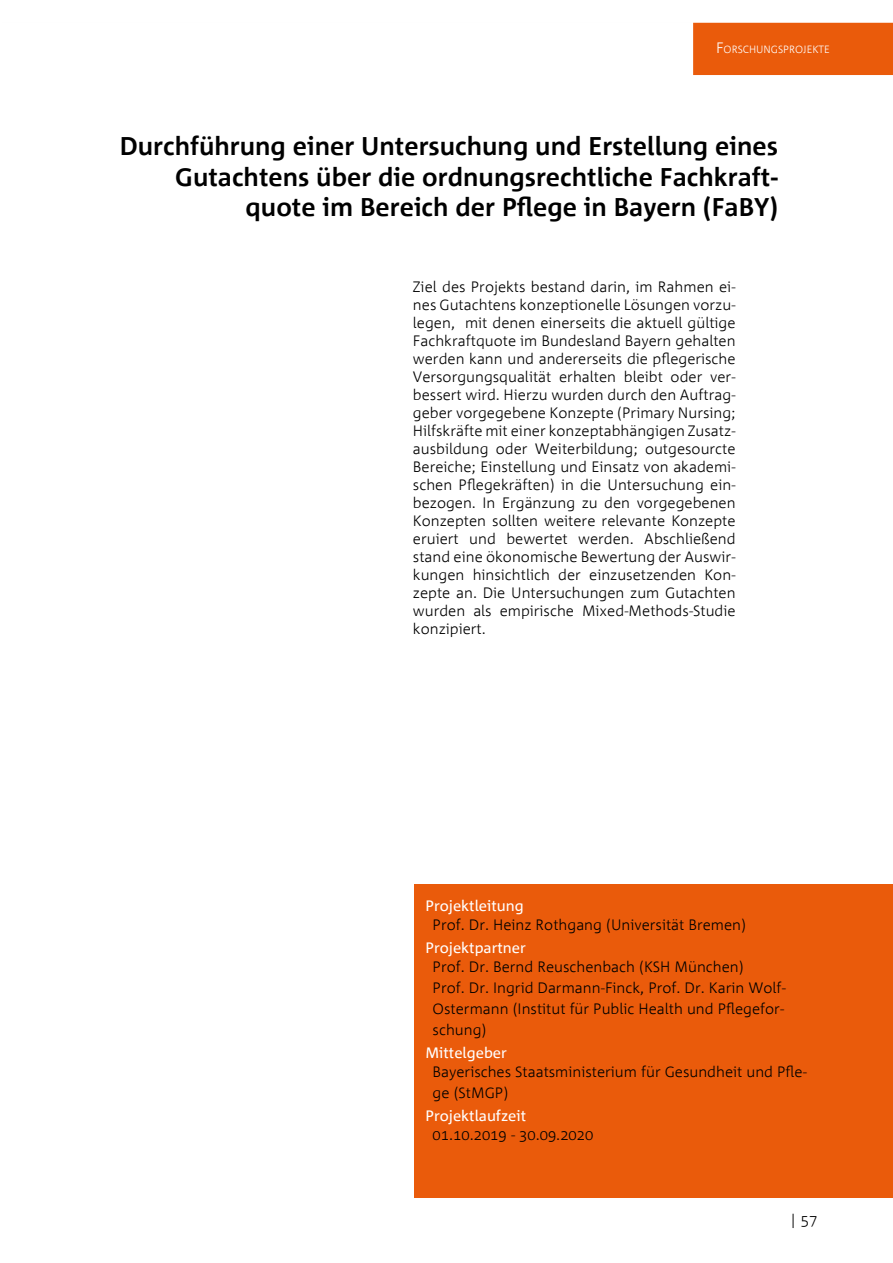
<style>
.page{position:relative;width:893px;height:1263px;background:#fff}
.page>*{position:absolute;margin:0;border:0;box-sizing:border-box;transform-origin:0 0}
.t1{font:700 25.5px/30.6px "Corpid";color:#000;text-align:right}
.t2{font:300 15px/18px "Corpid";color:#000}
.t3{font:15px "Corpid";color:#fff}
.t4{font:300 10.5px "Corpid";color:#fff}
.s1{font-size:15px}
</style>
<div class="page">
<div style="left:693px;top:22px;width:200px;height:53px;background:#ea5b0b"></div>
<div style="left:414px;top:884px;width:479px;height:313px;background:#ea5b0b"></div>
<p class="t4" style="left:716px;top:43px;width:115px"><span class="s1">F</span>ORSCHUNGSPROJEKTE</p>
<h1 class="t1" style="left:120px;top:130px;width:660px">Durchführung einer Untersuchung und Erstellung eines<br>Gutachtens über die ordnungsrechtliche Fachkraft&shy;quote im Bereich der Pflege in Bayern (FaBY)</h1>
<p class="t2" style="left:413px;top:277px;width:324px;text-align:justify">Ziel des Projekts bestand darin, im Rahmen ei&shy;nes Gutachtens konzeptionelle Lösungen vorzu&shy;legen, mit denen einerseits die aktuell gültige Fachkraftquote im Bundesland Bayern gehalten werden kann und andererseits die pflegerische Versorgungsqualität erhalten bleibt oder ver&shy;bessert wird. Hierzu wurden durch den Auftrag&shy;geber vorgegebene Konzepte (Primary Nursing; Hilfskräfte mit einer konzeptabhängigen Zusatz&shy;ausbildung oder Weiterbildung; outgesourcte Bereiche; Einstellung und Einsatz von akademi&shy;schen Pflegekräften) in die Untersuchung ein&shy;bezogen. In Ergänzung zu den vorgegebenen Konzepten sollten weitere relevante Konzepte eruiert und bewertet werden. Abschließend stand eine ökonomische Bewertung der Auswir&shy;kungen hinsichtlich der einzusetzenden Kon&shy;zepte an. Die Untersuchungen zum Gutachten wurden als empirische Mixed-Methods-Studie konzipiert.</p>
<p class="t3" style="left:425px;top:896px;width:100px">Projektleitung</p>
<p class="t3" style="left:425px;top:938px;width:102px">Projektpartner</p>
<p class="t2" style="left:433px;top:915px;width:315px">Prof. Dr. Heinz Rothgang (Universität Bremen)</p>
<p class="t2" style="left:433px;top:956px;width:355px;line-height:21px">Prof. Dr. Bernd Reuschenbach (KSH München)<br>Prof. Dr. Ingrid Darmann-Finck, Prof. Dr. Karin Wolf-Ostermann (Institut für Public Health und Pflegefor&shy;schung)</p>
<p class="t2" style="left:433px;top:1061px;width:376px;line-height:21px">Bayerisches Staatsministerium für Gesundheit und Pfle&shy;ge (StMGP)</p>
<p class="t2" style="left:433px;top:1125px;width:162px">01.10.2019 - 30.09.2020</p>
<p class="t3" style="left:425px;top:1043px;width:83px">Mittelgeber</p>
<p class="t3" style="left:425px;top:1106px;width:102px">Projektlaufzeit</p>
<p class="t2" style="left:789px;top:1211px;width:30px">| 57</p>
</div>
